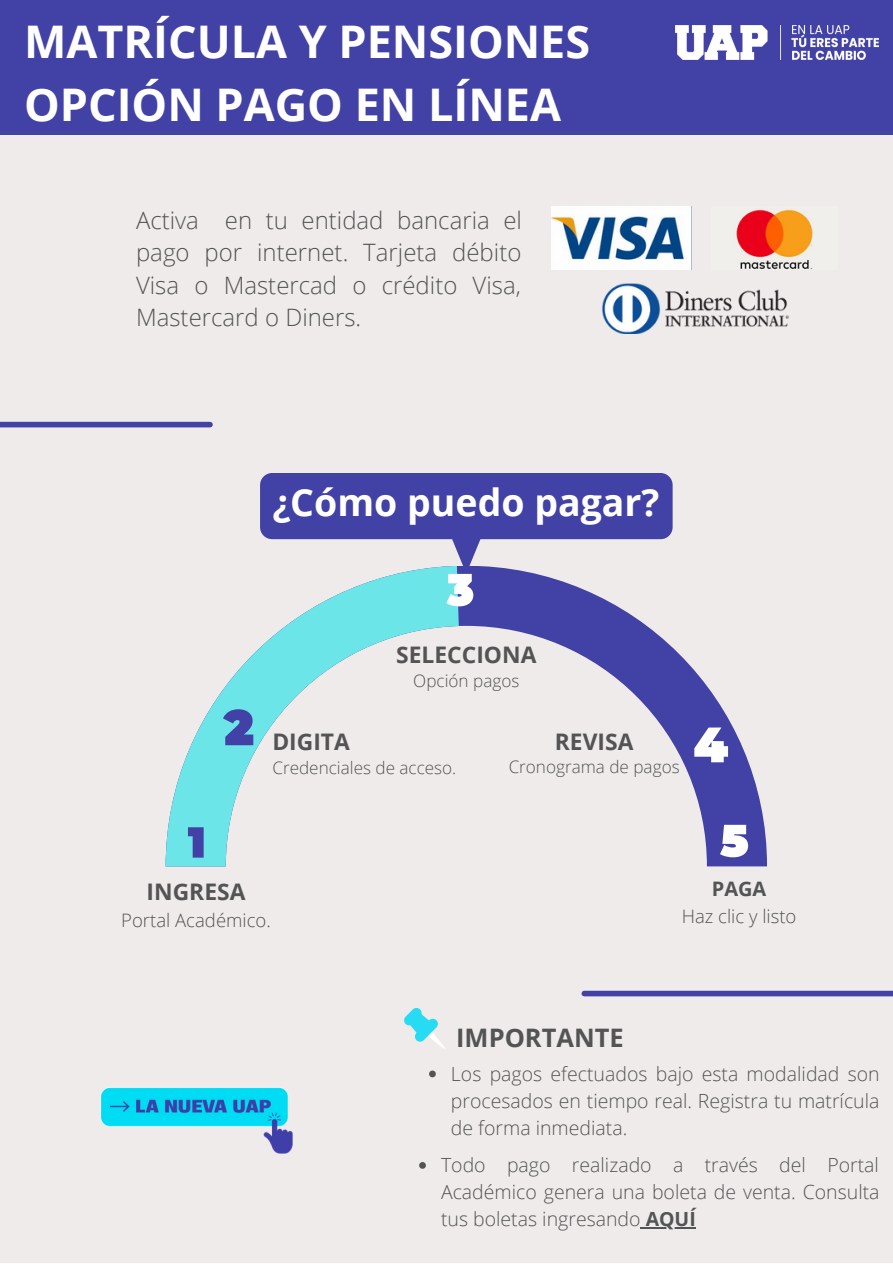
<style>
.page{position:relative;width:893px;height:1264px;background:#fff}
.page>*{position:absolute;margin:0;border:0;box-sizing:border-box;transform-origin:0 0}
.t1{font:700 45px/63px "Open Sans";color:#fff}
.t2{font:700 37.5px "Open Sans";color:#fff}
.t3{font:700 25.5px "Open Sans";color:#545454}
.t4{font:300 24px/32.5px "Open Sans";color:#545454;text-align:justify}
.t5{font:700 22.8px "Open Sans";color:#545454}
.t6{font:700 19.95px "Open Sans";color:#545454}
.t7{font:300 19.5px/27px "Open Sans";color:#545454;text-align:justify}
.t8{font:300 18.6px "Open Sans";color:#545454}
.t9{font:300 17.1px "Open Sans";color:#545454}
.s1{font-weight:700}
</style>
<div class="page">
<div style="left:0;top:990px;width:892px;height:272px;background:#efebeb"></div>
<div style="left:0;top:0;width:892px;height:1068px;background:#efebeb"></div>
<div style="left:0;top:0;width:892px;height:135px;background:#4241a6"></div>
<svg style="left:459px;top:606px;width:308px;height:260px"></svg>
<svg style="left:166px;top:606px;width:293px;height:260px"></svg>
<svg style="left:188px;top:827px;width:16px;height:30px"></svg>
<svg style="left:223px;top:709px;width:30px;height:36px"></svg>
<svg style="left:694px;top:727px;width:34px;height:35px"></svg>
<svg style="left:720px;top:824px;width:28px;height:33px"></svg>
<svg style="left:429px;top:1070px;width:7px;height:7px"></svg>
<svg style="left:404px;top:1008px;width:41px;height:41px"></svg>
<img style="left:551px;top:206px;width:140px;height:64px">
<img style="left:736px;top:209px;width:77px;height:61px">
<img style="left:601px;top:283px;width:188px;height:51px">
<div style="left:0;top:422px;width:210px;height:5px;background:#4241a6"></div>
<div style="left:584px;top:990px;width:308px;height:6px;background:#4241a6"></div>
<img style="left:100px;top:1087px;width:193px;height:67px">
<img style="left:676px;top:25px;width:202px;height:34px">
<svg style="left:419px;top:1162px;width:7px;height:6px"></svg>
<hr style="left:645px;top:1227px;width:50px;height:1px;background:#545454">
<svg style="left:260px;top:473px;width:412px;height:133px"></svg>
<h1 class="t1" style="left:24px;top:9px;width:567px">MATRÍCULA Y PENSIONES<br>OPCIÓN PAGO EN LÍNEA</h1>
<p class="t4" style="left:136px;top:203px;width:387px">Activa en tu entidad bancaria el pago por internet. Tarjeta débito Visa o Mastercad o crédito Visa, Mastercard o Diners.</p>
<h2 class="t2" style="left:272px;top:476px;width:388px">¿Cómo puedo pagar?</h2>
<p class="t5" style="left:396px;top:639px;width:142px">SELECCIONA</p>
<p class="t9" style="left:413px;top:668px;width:107px">Opción pagos</p>
<p class="t5" style="left:272px;top:725px;width:79px">DIGITA</p>
<p class="t9" style="left:272px;top:755px;width:185px">Credenciales de acceso.</p>
<p class="t5" style="left:147px;top:875px;width:100px">INGRESA</p>
<p class="t8" style="left:121px;top:907px;width:151px">Portal Académico.</p>
<p class="t5" style="left:555px;top:725px;width:80px">REVISA</p>
<p class="t9" style="left:508px;top:755px;width:172px">Cronograma de pagos</p>
<p class="t6" style="left:711px;top:874px;width:56px">PAGA</p>
<p class="t8" style="left:681px;top:903px;width:116px">Haz clic y listo</p>
<h3 class="t3" style="left:456px;top:1020px;width:169px">IMPORTANTE</h3>
<p class="t7" style="left:451px;top:1059px;width:430px">Los pagos efectuados bajo esta modalidad son procesados en tiempo real. Registra tu matrícula de forma inmediata.</p>
<p class="t7" style="left:441px;top:1151px;width:440px">Todo pago realizado a través del Portal Académico genera una boleta de venta. Consulta tus boletas ingresando <span class="s1">AQUÍ</span></p>
</div>
